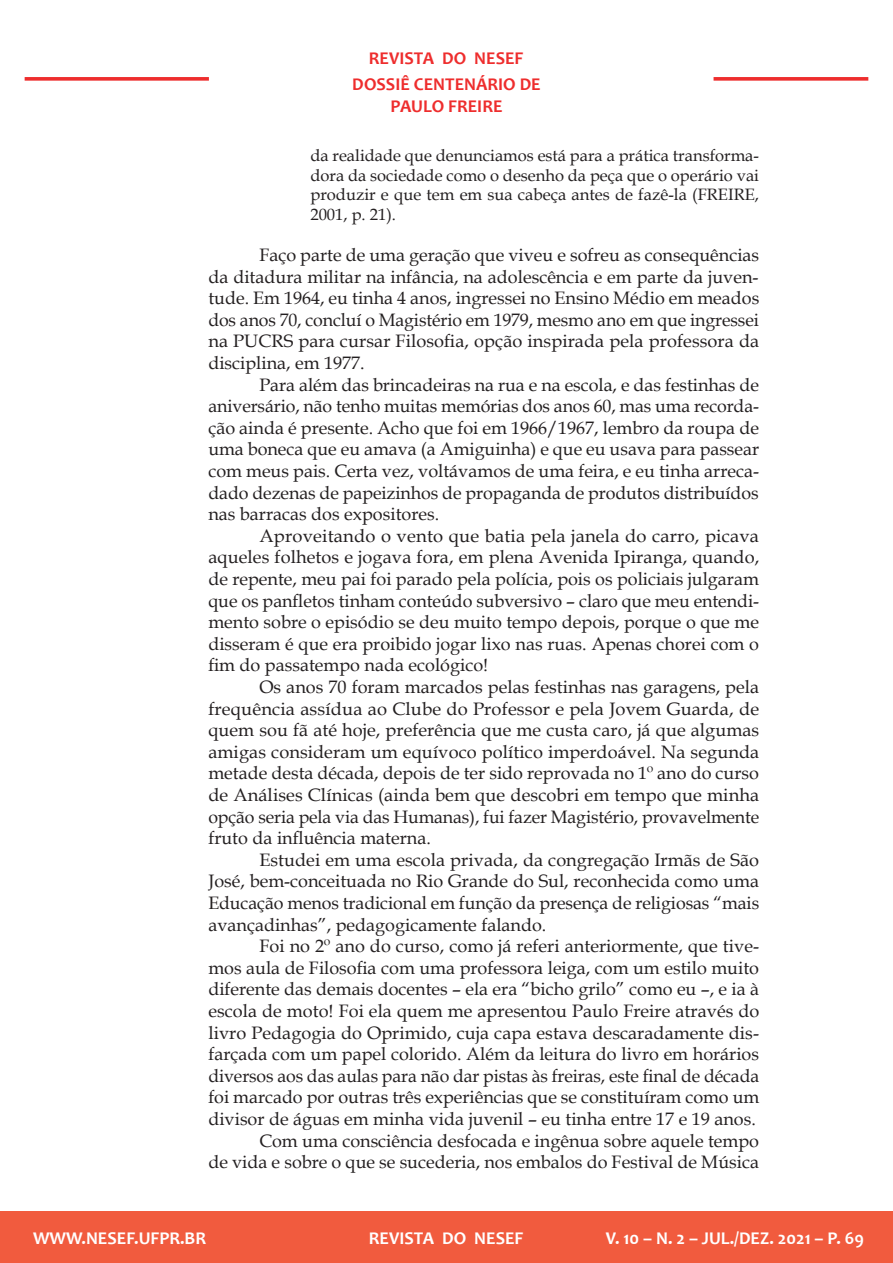
<style>
.page{position:relative;width:893px;height:1263px;background:#fff}
.page>*{position:absolute;margin:0;border:0;box-sizing:border-box;transform-origin:0 0}
.t1{font:18px/21.6px "Book Antiqua";color:#231f20;text-align:justify}
.t2{font:700 18px "Candara";color:#fff}
.t3{font:700 18px/25.8px "Candara";color:#ee2d2d;text-align:center}
.t4{font:16.5px/19.8px "Book Antiqua";color:#231f20;text-align:justify}
</style>
<div class="page">
<div style="left:0;top:1212px;width:893px;height:51px;background:#f15b3e"></div>
<svg style="left:25px;top:77px;width:184px;height:4px"></svg>
<svg style="left:713px;top:77px;width:155px;height:4px"></svg>
<p class="t3" style="left:352px;top:45px;width:190px">REVISTA DO NESEF<br>DOSSIÊ CENTENÁRIO DE</p>
<p class="t3" style="left:390px;top:93px;width:114px">PAULO FREIRE</p>
<p class="t4" style="left:310px;top:145px;width:450px">da realidade que denunciamos está para a prática transforma&shy;dora da sociedade como o desenho da peça que o operário vai produzir e que tem em sua cabeça antes de fazê-la (FREIRE, 2001, p. 21).</p>
<p class="t1" style="left:208px;top:244px;width:552px;text-indent:51px">Faço parte de uma geração que viveu e sofreu as consequências da ditadura militar na infância, na adolescência e em parte da juven&shy;tude. Em 1964, eu tinha 4 anos, ingressei no Ensino Médio em meados dos anos 70, concluí o Magistério em 1979, mesmo ano em que ingressei na PUCRS para cursar Filosofia, opção inspirada pela professora da disciplina, em 1977.</p>
<p class="t1" style="left:208px;top:373px;width:552px;text-indent:51px">Para além das brincadeiras na rua e na escola, e das festinhas de aniversário, não tenho muitas memórias dos anos 60, mas uma recorda&shy;ção ainda é presente. Acho que foi em 1966/1967, lembro da roupa de uma boneca que eu amava (a Amiguinha) e que eu usava para passear com meus pais. Certa vez, voltávamos de uma feira, e eu tinha arreca&shy;dado dezenas de papeizinhos de propaganda de produtos distribuídos nas barracas dos expositores.</p>
<p class="t1" style="left:208px;top:524px;width:552px;text-indent:51px">Aproveitando o vento que batia pela janela do carro, picava aqueles folhetos e jogava fora, em plena Avenida Ipiranga, quando, de repente, meu pai foi parado pela polícia, pois os policiais julgaram que os panfletos tinham conteúdo subversivo – claro que meu entendi&shy;mento sobre o episódio se deu muito tempo depois, porque o que me disseram é que era proibido jogar lixo nas ruas. Apenas chorei com o fim do passatempo nada ecológico!</p>
<p class="t1" style="left:208px;top:676px;width:552px;text-indent:51px">Os anos 70 foram marcados pelas festinhas nas garagens, pela frequência assídua ao Clube do Professor e pela Jovem Guarda, de quem sou fã até hoje, preferência que me custa caro, já que algumas amigas consideram um equívoco político imperdoável. Na segunda metade desta década, depois de ter sido reprovada no 1º ano do curso de Análises Clínicas (ainda bem que descobri em tempo que minha opção seria pela via das Humanas), fui fazer Magistério, provavelmente fruto da influência materna.</p>
<p class="t1" style="left:208px;top:848px;width:552px;text-indent:51px">Estudei em uma escola privada, da congregação Irmãs de São José, bem-conceituada no Rio Grande do Sul, reconhecida como uma Educação menos tradicional em função da presença de religiosas “mais avançadinhas”, pedagogicamente falando.</p>
<p class="t1" style="left:208px;top:935px;width:552px;text-align:right">Foi no 2º ano do curso, como já referi anteriormente, que tive-<br>mos aula de Filosofia com uma professora leiga, com um estilo muito diferente das demais docentes – ela era “bicho grilo” como eu –, e ia à escola de moto! Foi ela quem me apresentou Paulo Freire através do livro Pedagogia do Oprimido, cuja capa estava descaradamente dis&shy;farçada com um papel colorido. Além da leitura do livro em horários diversos aos das aulas para não dar pistas às freiras, este final de década foi marcado por outras três experiências que se constituíram como um divisor de águas em minha vida juvenil – eu tinha entre 17 e 19 anos.<br>Com uma consciência desfocada e ingênua sobre aquele tempo<br>de vida e sobre o que se sucederia, nos embalos do Festival de Música</p>
<p class="t2" style="left:33px;top:1227px;width:175px">WWW.NESEF.UFPR.BR</p>
<p class="t2" style="left:369px;top:1227px;width:156px">REVISTA DO NESEF</p>
<p class="t2" style="left:606px;top:1227px;width:259px">V. 10 – N. 2 – JUL./DEZ. 2021 – P. 69</p>
</div>
